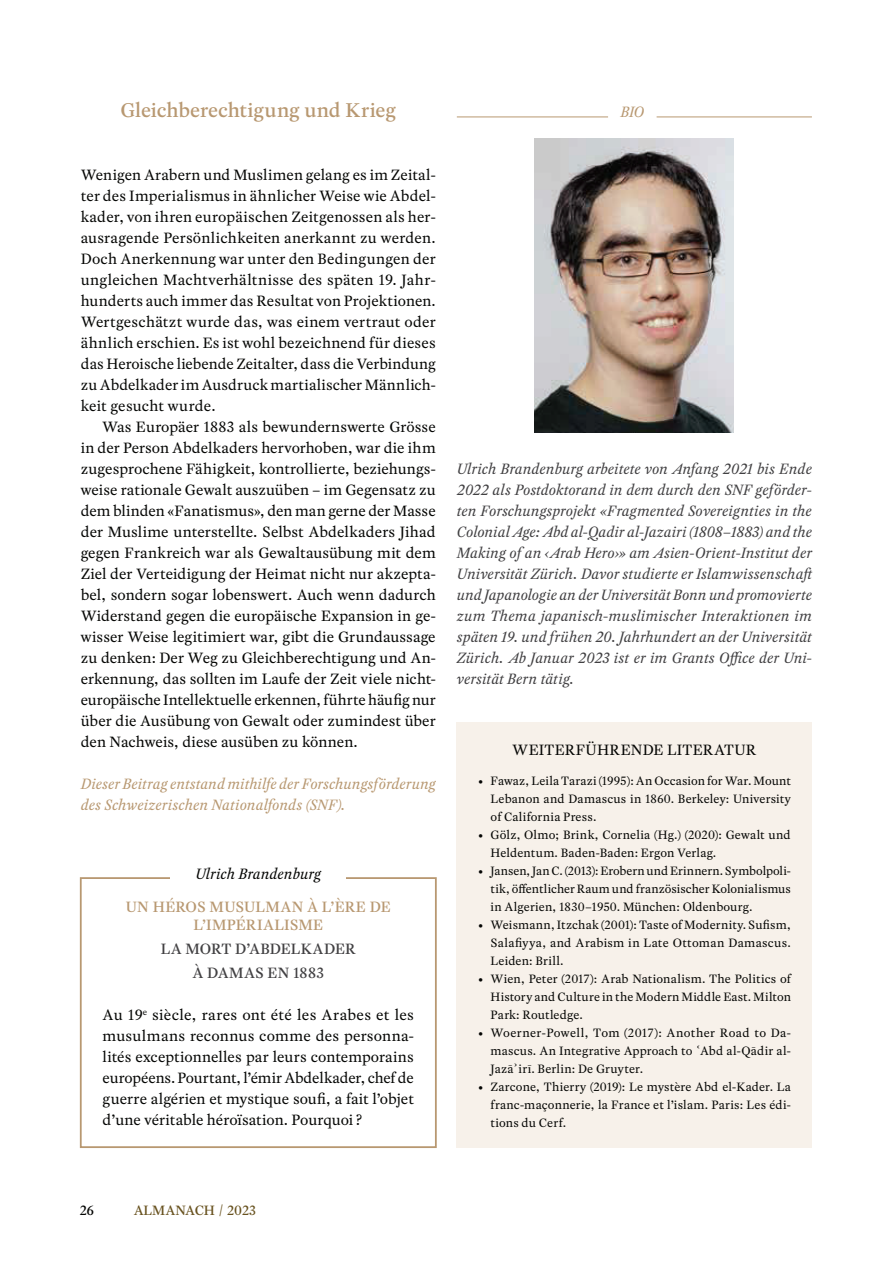
<style>
.page{position:relative;width:893px;height:1263px;background:#fff}
.page>*{position:absolute;margin:0;border:0;box-sizing:border-box;transform-origin:0 0}
.t1{font:500 21px "Rosart";letter-spacing:-.01em;color:#b89871}
.t2{font:15.75px/21px "Rosart";color:#040503;text-align:justify}
.t3{font:italic 15.75px/21px "Rosart";letter-spacing:.005em;color:#414042}
.t4{font:italic 15.75px/21px "Rosart";letter-spacing:.005em;color:#b89871}
.t5{font:500 15.75px/18px "Rosart";letter-spacing:.015em;color:#b89871;text-align:center}
.t6{font:500 15.75px/24px "Rosart";color:#414042;text-align:center}
.t7{font:italic 15.75px "Rosart";letter-spacing:.005em;color:#040503}
.t8{font:500 14.25px "Rosart";color:#68521f}
.t9{font:500 14.25px "Rosart";color:#040503}
.t10{font:12.75px/18px "Rosart";letter-spacing:.01em;color:#040503;text-align:justify}
</style>
<div class="page">
<hr style="left:457px;top:116px;width:151px;height:1px;background:#b89871">
<hr style="left:656px;top:116px;width:156px;height:1px;background:#b89871">
<div style="left:457px;top:723px;width:355px;height:425px;background:#f7f1ea"></div>
<img style="left:535px;top:138px;width:199px;height:294px">
<div style="left:80px;top:877px;width:357px;height:271px;border:2px solid #b89871"></div>
<div style="left:170px;top:856px;width:176px;height:34px;background:#fff"></div>
<h1 class="t1" style="left:120px;top:102px;width:277px">Gleichberechtigung und Krieg</h1>
<p class="t2" style="left:81px;top:166px;width:357px">Wenigen Arabern und Muslimen gelang es im Zeital&shy;ter des Imperialismus in ähnlicher Weise wie Abdel&shy;kader, von ihren europäischen Zeitgenossen als her&shy;ausragende Persönlichkeiten anerkannt zu werden.<br>Doch Anerkennung war unter den Bedingungen der ungleichen Machtverhältnisse des späten 19. Jahr&shy;hunderts auch immer das Resultat von Projektionen.<br>Wertgeschätzt wurde das, was einem vertraut oder ähnlich erschien. Es ist wohl bezeichnend für dieses das Heroische liebende Zeitalter, dass die Verbindung zu Abdelkader im Ausdruck martialischer Männlich&shy;keit gesucht wurde.</p>
<p class="t2" style="left:81px;top:418px;width:357px;text-indent:21px">Was Europäer 1883 als bewundernswerte Grösse in der Person Abdelkaders hervorhoben, war die ihm zugesprochene Fähigkeit, kontrollierte, beziehungs&shy;weise rationale Gewalt auszuüben – im Gegensatz zu dem blinden «Fanatismus», den man gerne der Masse der Muslime unterstellte. Selbst Abdelkaders Jihad gegen Frankreich war als Gewaltausübung mit dem Ziel der Verteidigung der Heimat nicht nur akzepta&shy;bel, sondern sogar lobenswert. Auch wenn dadurch Widerstand gegen die europäische Expansion in ge&shy;wisser Weise legitimiert war, gibt die Grundaussage zu denken: Der Weg zu Gleichberechtigung und An&shy;erkennung, das sollten im Laufe der Zeit viele nicht&shy;europäische Intellektuelle erkennen, führte häufig nur über die Ausübung von Gewalt oder zumindest über den Nachweis, diese ausüben zu können.</p>
<p class="t4" style="left:81px;top:775px;width:356px">Dieser Beitrag entstand mithilfe der Forschungsförderung des Schweizerischen Nationalfonds (SNF).</p>
<p class="t7" style="left:195px;top:867px;width:127px">Ulrich Brandenburg</p>
<p class="t5" style="left:126px;top:899px;width:266px">UN HÉROS MUSULMAN À L’ÈRE DE<br>L’IMPÉRIALISME</p>
<p class="t6" style="left:161px;top:938px;width:197px">LA MORT D’ABDELKADER<br>À DAMAS EN 1883</p>
<p class="t2" style="left:103px;top:1006px;width:313px">Au 19<sup>e</sup> siècle, rares ont été les Arabes et les musulmans reconnus comme des personna&shy;lités exceptionnelles par leurs contemporains européens. Pourtant, l’émir Abdelkader, chef de guerre algérien et mystique soufi, a fait l’objet d’une véritable héroïsation. Pourquoi ?</p>
<p class="t4" style="left:620px;top:103px;width:25px">BIO</p>
<p class="t3" style="left:457px;top:460px;width:359px">Ulrich Brandenburg arbeitete von Anfang 2021 bis Ende 2022 als Postdoktorand in dem durch den SNF geförder&shy;ten Forschungsprojekt «Fragmented Sovereignties in the Colonial Age: Abd al-Qadir al-Jazairi (1808–1883) and the Making of an ‹Arab Hero›» am Asien-Orient-Institut der Universität Zürich. Davor studierte er Islamwissenschaft und Japanologie an der Universität Bonn und promovierte zum Thema japanisch-muslimischer Interaktionen im späten 19. und frühen 20. Jahrhundert an der Universität Zürich. Ab Januar 2023 ist er im Grants Office der Uni&shy;versität Bern tätig.</p>
<p class="t2" style="left:512px;top:741px;width:246px">WEITERFÜHRENDE LITERATUR</p>
<p class="t10" style="left:491px;top:773px;width:302px;text-indent:-13px">• Fawaz, Leila Tarazi (1995): An Occasion for War. Mount Lebanon and Damascus in 1860. Berkeley: University of California Press.</p>
<p class="t10" style="left:491px;top:827px;width:302px;text-indent:-13px">• Gölz, Olmo; Brink, Cornelia (Hg.) (2020): Gewalt und<br>Heldentum. Baden-Baden: Ergon Verlag.</p>
<p class="t10" style="left:491px;top:863px;width:302px;text-indent:-13px">• Jansen, Jan C. (2013): Erobern und Erinnern. Symbolpoli&shy;tik, öffentlicher Raum und französischer Kolonialismus in Algerien, 1830–1950. München: Oldenbourg.</p>
<p class="t10" style="left:491px;top:917px;width:302px;text-indent:-13px">• Weismann, Itzchak (2001): Taste of Modernity. Sufism, Salafiyya, and Arabism in Late Ottoman Damascus.<br>Leiden: Brill.</p>
<p class="t10" style="left:491px;top:971px;width:302px;text-indent:-13px">• Wien, Peter (2017): Arab Nationalism. The Politics of History and Culture in the Modern Middle East. Milton Park: Routledge.</p>
<p class="t10" style="left:491px;top:1025px;width:302px;text-indent:-13px">• Woerner-Powell, Tom (2017): Another Road to Da&shy;mascus. An Integrative Approach to ʿAbd al-Qādir al-Jazāʾirī. Berlin: De Gruyter.</p>
<p class="t10" style="left:491px;top:1079px;width:302px;text-indent:-13px">• Zarcone, Thierry (2019): Le mystère Abd el-Kader. La franc-maçonnerie, la France et l’islam. Paris: Les édi&shy;tions du Cerf.</p>
<p class="t9" style="left:80px;top:1205px;width:16px">26</p>
<p class="t8" style="left:134px;top:1205px;width:124px">ALMANACH / 2023</p>
</div>
